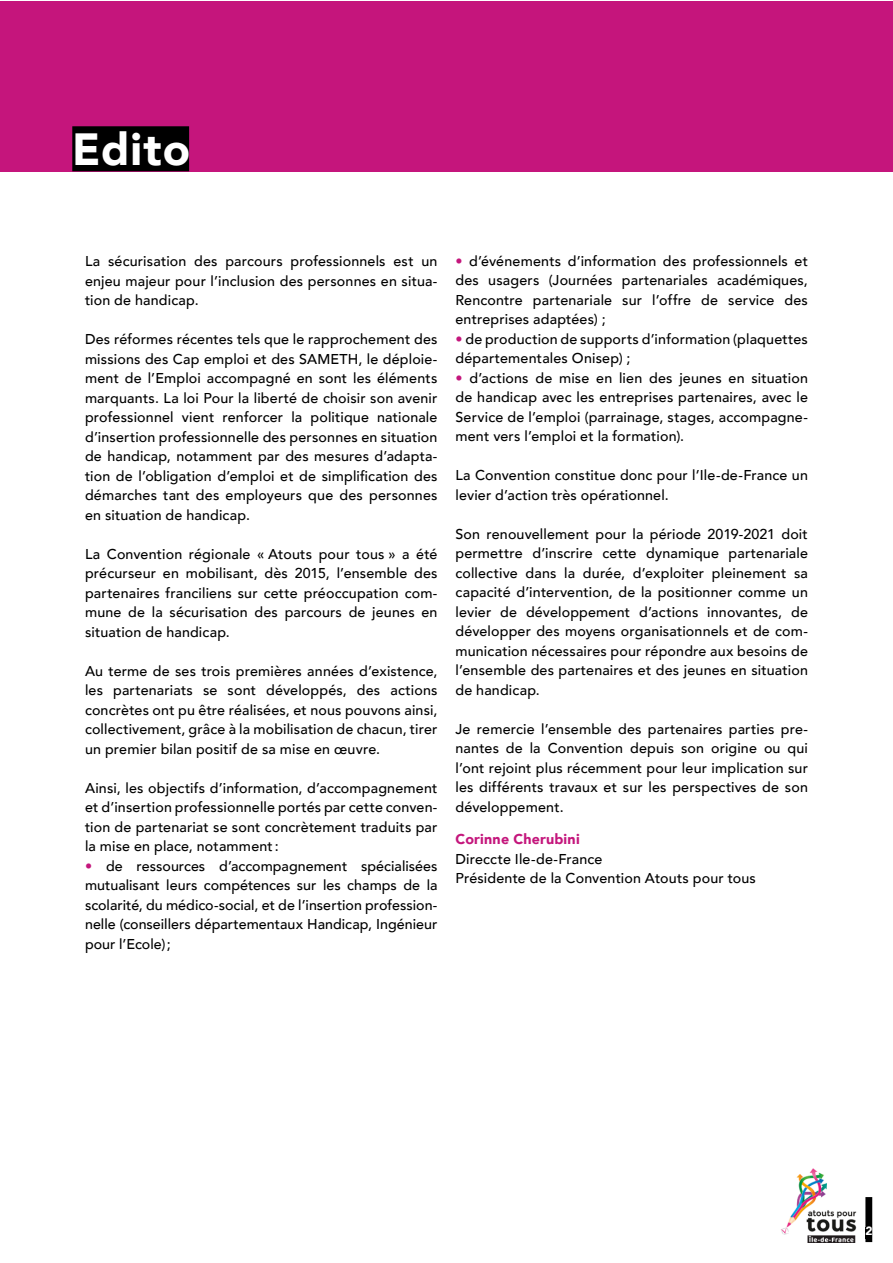
<style>
.page{position:relative;width:893px;height:1263px;background:#fff}
.page>*{position:absolute;margin:0;border:0;box-sizing:border-box;transform-origin:0 0}
.t1{font:900 45px "Avenir LT";letter-spacing:.02em;color:#fff}
.t2{font:500 14.25px/19.5px "Avenir";letter-spacing:.01em;color:#000;text-align:justify}
.t3{font:900 14.25px "Avenir";letter-spacing:.015em;color:#c4167c}
.t4{font:900 12px "Avenir LT";color:#fff}
.s1{color:#c4167c}
</style>
<div class="page">
<img style="left:781px;top:1168px;width:76px;height:67px">
<img style="left:805px;top:1234px;width:52px;height:8px">
<div style="left:865px;top:1197px;width:7px;height:45px;background:#000"></div>
<div style="left:0;top:1px;width:892px;height:170px;background:#c5157c"></div>
<div style="left:72px;top:126px;width:117px;height:45px;background:#000"></div>
<h1 class="t1" style="left:72px;top:122px;width:119px">Edito</h1>
<p class="t2" style="left:85px;top:252px;width:354px">La sécurisation des parcours professionnels est un enjeu majeur pour l’inclusion des personnes en situa&shy;tion de handicap.</p>
<p class="t2" style="left:85px;top:330px;width:354px">Des réformes récentes tels que le rapprochement des missions des Cap emploi et des SAMETH, le déploie&shy;ment de l’Emploi accompagné en sont les éléments marquants. La loi Pour la liberté de choisir son avenir professionnel vient renforcer la politique nationale d’insertion professionnelle des personnes en situation de handicap, notamment par des mesures d’adapta&shy;tion de l’obligation d’emploi et de simplification des démarches tant des employeurs que des personnes en situation de handicap.</p>
<p class="t2" style="left:85px;top:544px;width:354px">La Convention régionale « Atouts pour tous » a été précurseur en mobilisant, dès 2015, l’ensemble des partenaires franciliens sur cette préoccupation com&shy;mune de la sécurisation des parcours de jeunes en situation de handicap.</p>
<p class="t2" style="left:85px;top:661px;width:354px">Au terme de ses trois premières années d’existence, les partenariats se sont développés, des actions concrètes ont pu être réalisées, et nous pouvons ainsi, collectivement, grâce à la mobilisation de chacun, tirer un premier bilan positif de sa mise en œuvre.</p>
<p class="t2" style="left:85px;top:778px;width:354px">Ainsi, les objectifs d’information, d’accompagnement et d’insertion professionnelle portés par cette conven&shy;tion de partenariat se sont concrètement traduits par la mise en place, notamment:</p>
<p class="t2" style="left:85px;top:856px;width:354px"><span class="s1">•</span> de ressources d’accompagnement spécialisées mutualisant leurs compétences sur les champs de la scolarité, du médico-social, et de l’insertion profession&shy;nelle (conseillers départementaux Handicap, Ingénieur pour l’Ecole);</p>
<p class="t2" style="left:455px;top:252px;width:354px"><span class="s1">•</span> d’événements d’information des professionnels et des usagers (Journées partenariales académiques, Rencontre partenariale sur l’offre de service des entreprises adaptées) ;</p>
<p class="t2" style="left:455px;top:330px;width:354px"><span class="s1">•</span> de production de supports d’information (plaquettes départementales Onisep) ;</p>
<p class="t2" style="left:455px;top:369px;width:354px"><span class="s1">•</span> d’actions de mise en lien des jeunes en situation de handicap avec les entreprises partenaires, avec le Service de l’emploi (parrainage, stages, accompagne&shy;ment vers l’emploi et la formation).</p>
<p class="t2" style="left:455px;top:466px;width:354px">La Convention constitue donc pour l’Ile-de-France un levier d’action très opérationnel.</p>
<p class="t2" style="left:455px;top:525px;width:354px">Son renouvellement pour la période 2019-2021 doit permettre d’inscrire cette dynamique partenariale collective dans la durée, d’exploiter pleinement sa capacité d’intervention, de la positionner comme un levier de développement d’actions innovantes, de développer des moyens organisationnels et de com&shy;munication nécessaires pour répondre aux besoins de l’ensemble des partenaires et des jeunes en situation de handicap.</p>
<p class="t2" style="left:455px;top:720px;width:354px">Je remercie l’ensemble des partenaires parties pre&shy;nantes de la Convention depuis son origine ou qui l’ont rejoint plus récemment pour leur implication sur les différents travaux et sur les perspectives de son développement.</p>
<p class="t3" style="left:455px;top:830px;width:126px">Corinne Cherubini</p>
<p class="t2" style="left:455px;top:849px;width:302px">Direccte Ile-de-France<br>Présidente de la Convention Atouts pour tous</p>
<p class="t4" style="left:865px;top:1224px;width:9px">2</p>
</div>
